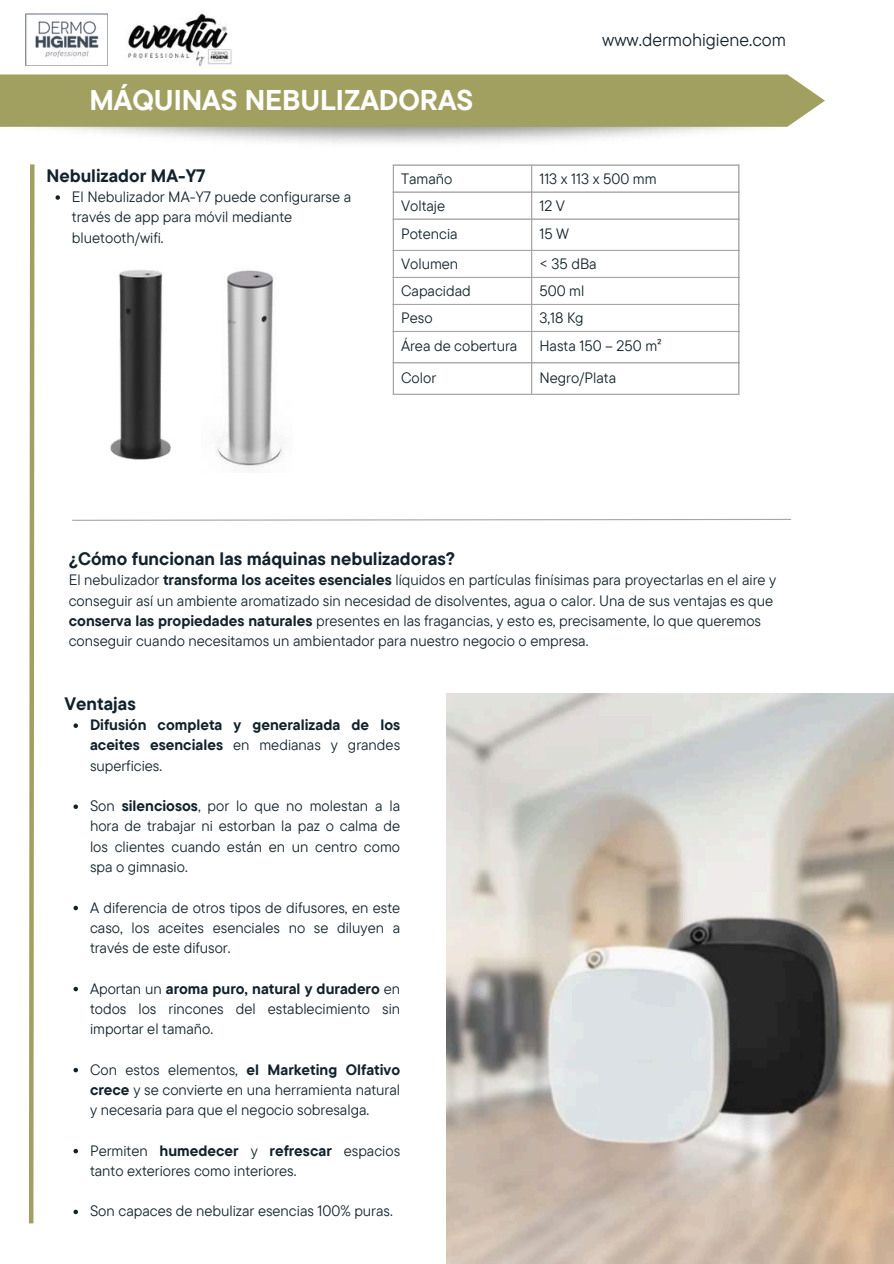
<style>
.page{position:relative;width:894px;height:1264px;background:#fff}
.page>*{position:absolute;margin:0;border:0;box-sizing:border-box;transform-origin:0 0}
.t1{font:700 28.5px "TT Commons Pro";color:#fff}
.t2{font:700 18px "TT Commons Pro";color:#12222b}
.t3{font:18px "TT Commons Pro";color:#12222b}
.t4{font:15px/20.2px "TT Commons Pro";color:#12222b;text-align:justify}
.t5{font:700 15px/20.2px "TT Commons Pro";color:#12222b;text-align:justify}
.s1{font-weight:700}
.s2{font-weight:400}
</style>
<div class="page">
<div style="left:0;top:74px;width:824px;height:53px;background:#a1a061"></div>
<svg style="left:29px;top:164px;width:6px;height:1060px;background:#b8b788"></svg>
<hr style="left:392px;top:165px;width:2px;height:229px;background:#a6a6a6">
<hr style="left:531px;top:165px;width:1px;height:229px;background:#a6a6a6">
<hr style="left:738px;top:165px;width:1px;height:229px;background:#a6a6a6">
<hr style="left:392px;top:164px;width:347px;height:1px;background:#a6a6a6">
<hr style="left:392px;top:191px;width:347px;height:1px;background:#a6a6a6">
<hr style="left:392px;top:218px;width:347px;height:1px;background:#a6a6a6">
<hr style="left:392px;top:250px;width:347px;height:1px;background:#a6a6a6">
<hr style="left:392px;top:277px;width:347px;height:1px;background:#a6a6a6">
<hr style="left:392px;top:304px;width:347px;height:1px;background:#a6a6a6">
<hr style="left:392px;top:331px;width:347px;height:1px;background:#a6a6a6">
<hr style="left:392px;top:362px;width:347px;height:1px;background:#a6a6a6">
<hr style="left:392px;top:394px;width:347px;height:1px;background:#a6a6a6">
<img style="left:110px;top:270px;width:61px;height:190px">
<img style="left:216px;top:270px;width:68px;height:201px">
<svg style="left:55px;top:195px;width:5px;height:5px"></svg>
<svg style="left:72px;top:518px;width:719px;height:3px"></svg>
<img style="left:446px;top:694px;width:447px;height:569px">
<svg style="left:73px;top:723px;width:5px;height:5px"></svg>
<svg style="left:73px;top:804px;width:5px;height:5px"></svg>
<svg style="left:73px;top:905px;width:5px;height:5px"></svg>
<svg style="left:73px;top:986px;width:5px;height:5px"></svg>
<svg style="left:73px;top:1067px;width:5px;height:5px"></svg>
<svg style="left:73px;top:1148px;width:5px;height:5px"></svg>
<svg style="left:73px;top:1209px;width:5px;height:5px"></svg>
<img style="left:26px;top:13px;width:68px;height:52px">
<img style="left:94px;top:12px;width:159px;height:107px">
<h1 class="t1" style="left:89px;top:82px;width:385px">MÁQUINAS NEBULIZADORAS</h1>
<p class="t3" style="left:602px;top:28px;width:185px">www.dermohigiene.com</p>
<p class="t2" style="left:46px;top:164px;width:161px">Nebulizador MA-Y7</p>
<p class="t4" style="left:72px;top:186px;width:281px;text-align:left">El Nebulizador MA-Y7 puede configurarse a través de app para móvil mediante bluetooth/wifi.</p>
<p class="t4" style="left:401px;top:168px;width:53px">Tamaño</p>
<p class="t4" style="left:539px;top:168px;width:119px">113 x 113 x 500 mm</p>
<p class="t4" style="left:401px;top:195px;width:46px">Voltaje</p>
<p class="t4" style="left:539px;top:195px;width:27px">12 V</p>
<p class="t4" style="left:401px;top:223px;width:58px">Potencia</p>
<p class="t4" style="left:539px;top:223px;width:31px">15 W</p>
<p class="t4" style="left:401px;top:253px;width:59px">Volumen</p>
<p class="t4" style="left:539px;top:253px;width:59px">&lt; 35 dBa</p>
<p class="t4" style="left:401px;top:280px;width:71px">Capacidad</p>
<p class="t4" style="left:539px;top:280px;width:46px">500 ml</p>
<p class="t4" style="left:401px;top:307px;width:33px">Peso</p>
<p class="t4" style="left:539px;top:307px;width:46px">3,18 Kg</p>
<p class="t4" style="left:401px;top:335px;width:118px">Área de cobertura</p>
<p class="t4" style="left:539px;top:335px;width:124px">Hasta 150 – 250 m²</p>
<p class="t4" style="left:401px;top:367px;width:37px">Color</p>
<p class="t4" style="left:539px;top:367px;width:78px">Negro/Plata</p>
<p class="t2" style="left:69px;top:547px;width:388px">¿Cómo funcionan las máquinas nebulizadoras?</p>
<p class="t4" style="left:69px;top:569px;width:708px;text-align:left">El nebulizador <span class="s1">transforma los aceites esenciales</span> líquidos en partículas finísimas para proyectarlas en el aire y conseguir así un ambiente aromatizado sin necesidad de disolventes, agua o calor. Una de sus ventajas es que <span class="s1">conserva las propiedades naturales</span> presentes en las fragancias, y esto es, precisamente, lo que queremos conseguir cuando necesitamos un ambientador para nuestro negocio o empresa.</p>
<p class="t2" style="left:64px;top:692px;width:73px">Ventajas</p>
<p class="t5" style="left:90px;top:714px;width:311px">Difusión completa y generalizada de los aceites esenciales <span class="s2">en medianas y grandes superficies.</span></p>
<p class="t4" style="left:90px;top:795px;width:311px">Son <span class="s1">silenciosos</span>, por lo que no molestan a la hora de trabajar ni estorban la paz o calma de los clientes cuando están en un centro como spa o gimnasio.</p>
<p class="t4" style="left:90px;top:896px;width:311px">A diferencia de otros tipos de difusores, en este caso, los aceites esenciales no se diluyen a través de este difusor.</p>
<p class="t4" style="left:90px;top:977px;width:311px">Aportan un <span class="s1">aroma puro, natural y duradero</span> en todos los rincones del establecimiento sin importar el tamaño.</p>
<p class="t4" style="left:90px;top:1058px;width:311px">Con estos elementos, <span class="s1">el Marketing Olfativo crece</span> y se convierte en una herramienta natural y necesaria para que el negocio sobresalga.</p>
<p class="t4" style="left:90px;top:1139px;width:311px">Permiten <span class="s1">humedecer</span> y <span class="s1">refrescar</span> espacios tanto exteriores como interiores.</p>
<p class="t4" style="left:90px;top:1200px;width:304px">Son capaces de nebulizar esencias 100% puras.</p>
</div>
